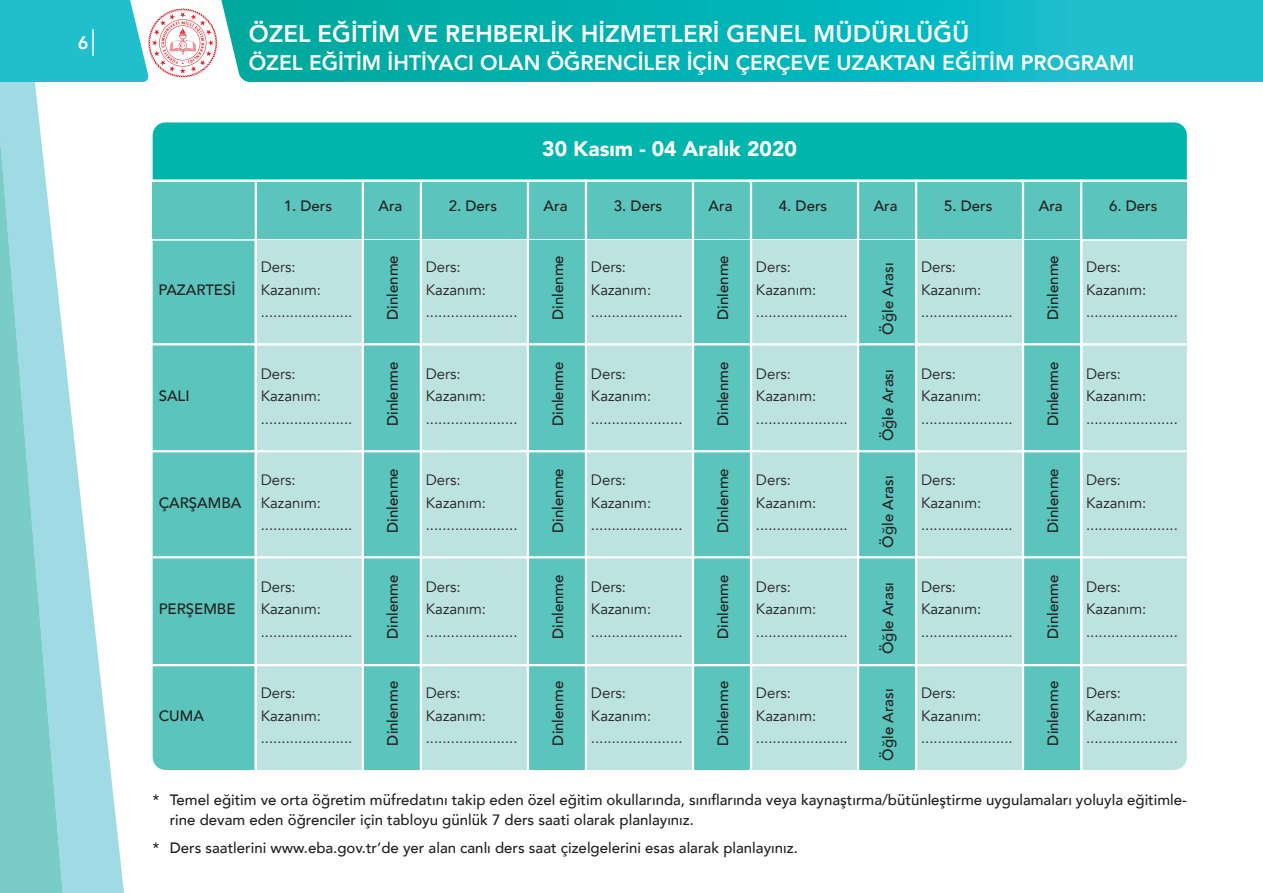
<style>
.page{position:relative;width:1263px;height:893px;background:#fff}
.page>*{position:absolute;margin:0;border:0;box-sizing:border-box;transform-origin:0 0}
.t1{font:800 24px "Avenir";color:#fff}
.t2{font:800 21px "Avenir";color:#fff}
.t3{font:900 21px "Avenir";color:#fff}
.t4{font:800 18px "Avenir";color:#fff}
.t5{font:15px/22.5px "Avenir";color:#231f20}
.t6{font:500 15px/19.5px "Avenir";color:#231f20}
</style>
<div class="page">
<svg style="left:64px;top:348px;width:60px;height:545px;fill:#a0dae4"></svg>
<svg style="left:0;top:82px;width:64px;height:811px;background:#94d5d8"></svg>
<svg style="left:217px;top:0;width:1046px;height:82px;background:#0bb5b9"></svg>
<svg style="left:0;top:0;width:217px;height:82px"></svg>
<hr style="left:92px;top:30px;width:2px;height:25px;background:#fff">
<div style="left:153px;top:122px;width:1034px;height:57px;background:#00b5ac"></div>
<div style="left:153px;top:182px;width:1034px;height:57px;background:#5ac4bd"></div>
<div style="left:364px;top:241px;width:56px;height:529px;background:#5ac4bd"></div>
<div style="left:529px;top:241px;width:56px;height:529px;background:#5ac4bd"></div>
<div style="left:694px;top:241px;width:56px;height:529px;background:#5ac4bd"></div>
<div style="left:859px;top:241px;width:56px;height:529px;background:#5ac4bd"></div>
<div style="left:1024px;top:241px;width:56px;height:529px;background:#5ac4bd"></div>
<div style="left:257px;top:241px;width:105px;height:529px;background:#bde3e1"></div>
<div style="left:422px;top:241px;width:105px;height:529px;background:#bde3e1"></div>
<div style="left:587px;top:241px;width:105px;height:529px;background:#bde3e1"></div>
<div style="left:752px;top:241px;width:105px;height:529px;background:#bde3e1"></div>
<div style="left:917px;top:241px;width:105px;height:529px;background:#bde3e1"></div>
<div style="left:1082px;top:241px;width:105px;height:529px;background:#bde3e1"></div>
<div style="left:153px;top:241px;width:102px;height:529px;background:#5ac4bd"></div>
<hr style="left:527px;top:182px;width:2px;height:588px;background:#fff">
<hr style="left:585px;top:182px;width:2px;height:588px;background:#fff">
<hr style="left:420px;top:182px;width:2px;height:588px;background:#fff">
<hr style="left:362px;top:182px;width:2px;height:588px;background:#fff">
<hr style="left:255px;top:182px;width:2px;height:588px;background:#fff">
<hr style="left:692px;top:182px;width:2px;height:588px;background:#fff">
<hr style="left:750px;top:182px;width:2px;height:588px;background:#fff">
<hr style="left:857px;top:182px;width:2px;height:588px;background:#fff">
<hr style="left:915px;top:182px;width:2px;height:588px;background:#fff">
<hr style="left:1022px;top:182px;width:2px;height:588px;background:#fff">
<hr style="left:1080px;top:182px;width:2px;height:588px;background:#fff">
<hr style="left:153px;top:664px;width:1033px;height:2px;background:#fff">
<hr style="left:153px;top:556px;width:1033px;height:2px;background:#fff">
<hr style="left:153px;top:450px;width:1033px;height:2px;background:#fff">
<hr style="left:153px;top:343px;width:1033px;height:2px;background:#fff">
<p class="t4" style="left:78px;top:29px;width:12px">6</p>
<h1 class="t1" style="left:249px;top:15px;width:722px">ÖZEL EĞİTİM VE REHBERLİK HİZMETLERİ GENEL MÜDÜRLÜĞÜ</h1>
<h2 class="t2" style="left:249px;top:46px;width:887px">ÖZEL EĞİTİM İHTİYACI OLAN ÖĞRENCİLER İÇİN ÇERÇEVE UZAKTAN EĞİTİM PROGRAMI</h2>
<h2 class="t3" style="left:542px;top:131px;width:256px">30 Kasım - 04 Aralık 2020</h2>
<p class="t6" style="left:159px;top:279px;width:78px">PAZARTESİ</p>
<p class="t6" style="left:159px;top:386px;width:32px">SALI</p>
<p class="t6" style="left:159px;top:492px;width:84px">ÇARŞAMBA</p>
<p class="t6" style="left:159px;top:599px;width:78px">PERŞEMBE</p>
<p class="t6" style="left:284px;top:195px;width:50px">1. Ders</p>
<p class="t6" style="left:378px;top:195px;width:25px">Ara</p>
<p class="t6" style="left:449px;top:195px;width:50px">2. Ders</p>
<p class="t6" style="left:543px;top:195px;width:25px">Ara</p>
<p class="t6" style="left:614px;top:195px;width:50px">3. Ders</p>
<p class="t6" style="left:709px;top:195px;width:25px">Ara</p>
<p class="t6" style="left:779px;top:195px;width:50px">4. Ders</p>
<p class="t6" style="left:874px;top:195px;width:25px">Ara</p>
<p class="t6" style="left:944px;top:195px;width:50px">5. Ders</p>
<p class="t6" style="left:1039px;top:195px;width:25px">Ara</p>
<p class="t6" style="left:1109px;top:195px;width:50px">6. Ders</p>
<p class="t5" style="left:261px;top:256px;width:93px">Ders:<br>Kazanım: ......................</p>
<p class="t6" style="left:382px;top:320px;width:66px;rotate:-90deg">Dinlenme</p>
<p class="t5" style="left:426px;top:256px;width:93px">Ders:<br>Kazanım: ......................</p>
<p class="t6" style="left:547px;top:320px;width:66px;rotate:-90deg">Dinlenme</p>
<p class="t5" style="left:591px;top:256px;width:93px">Ders:<br>Kazanım: ......................</p>
<p class="t6" style="left:712px;top:320px;width:66px;rotate:-90deg">Dinlenme</p>
<p class="t5" style="left:756px;top:256px;width:93px">Ders:<br>Kazanım: ......................</p>
<p class="t6" style="left:877px;top:335px;width:73px;rotate:-90deg">Öğle Arası</p>
<p class="t5" style="left:921px;top:256px;width:93px">Ders:<br>Kazanım: ......................</p>
<p class="t6" style="left:1042px;top:320px;width:66px;rotate:-90deg">Dinlenme</p>
<p class="t5" style="left:1086px;top:256px;width:93px">Ders:<br>Kazanım: ......................</p>
<p class="t5" style="left:261px;top:363px;width:93px">Ders:<br>Kazanım: ......................</p>
<p class="t6" style="left:382px;top:426px;width:66px;rotate:-90deg">Dinlenme</p>
<p class="t5" style="left:426px;top:363px;width:93px">Ders:<br>Kazanım: ......................</p>
<p class="t6" style="left:547px;top:426px;width:66px;rotate:-90deg">Dinlenme</p>
<p class="t5" style="left:591px;top:363px;width:93px">Ders:<br>Kazanım: ......................</p>
<p class="t6" style="left:712px;top:426px;width:66px;rotate:-90deg">Dinlenme</p>
<p class="t5" style="left:756px;top:363px;width:93px">Ders:<br>Kazanım: ......................</p>
<p class="t6" style="left:877px;top:441px;width:73px;rotate:-90deg">Öğle Arası</p>
<p class="t5" style="left:921px;top:363px;width:93px">Ders:<br>Kazanım: ......................</p>
<p class="t6" style="left:1042px;top:426px;width:66px;rotate:-90deg">Dinlenme</p>
<p class="t5" style="left:1086px;top:363px;width:93px">Ders:<br>Kazanım: ......................</p>
<p class="t5" style="left:261px;top:469px;width:93px">Ders:<br>Kazanım: ......................</p>
<p class="t6" style="left:382px;top:533px;width:66px;rotate:-90deg">Dinlenme</p>
<p class="t5" style="left:426px;top:469px;width:93px">Ders:<br>Kazanım: ......................</p>
<p class="t6" style="left:547px;top:533px;width:66px;rotate:-90deg">Dinlenme</p>
<p class="t5" style="left:591px;top:469px;width:93px">Ders:<br>Kazanım: ......................</p>
<p class="t6" style="left:712px;top:533px;width:66px;rotate:-90deg">Dinlenme</p>
<p class="t5" style="left:756px;top:469px;width:93px">Ders:<br>Kazanım: ......................</p>
<p class="t6" style="left:877px;top:548px;width:73px;rotate:-90deg">Öğle Arası</p>
<p class="t5" style="left:921px;top:469px;width:93px">Ders:<br>Kazanım: ......................</p>
<p class="t6" style="left:1042px;top:533px;width:66px;rotate:-90deg">Dinlenme</p>
<p class="t5" style="left:1086px;top:469px;width:93px">Ders:<br>Kazanım: ......................</p>
<p class="t5" style="left:261px;top:576px;width:93px">Ders:<br>Kazanım: ......................</p>
<p class="t6" style="left:382px;top:639px;width:66px;rotate:-90deg">Dinlenme</p>
<p class="t5" style="left:426px;top:576px;width:93px">Ders:<br>Kazanım: ......................</p>
<p class="t6" style="left:547px;top:639px;width:66px;rotate:-90deg">Dinlenme</p>
<p class="t5" style="left:591px;top:576px;width:93px">Ders:<br>Kazanım: ......................</p>
<p class="t6" style="left:712px;top:639px;width:66px;rotate:-90deg">Dinlenme</p>
<p class="t5" style="left:756px;top:576px;width:93px">Ders:<br>Kazanım: ......................</p>
<p class="t6" style="left:877px;top:654px;width:73px;rotate:-90deg">Öğle Arası</p>
<p class="t5" style="left:921px;top:576px;width:93px">Ders:<br>Kazanım: ......................</p>
<p class="t6" style="left:1042px;top:639px;width:66px;rotate:-90deg">Dinlenme</p>
<p class="t5" style="left:1086px;top:576px;width:93px">Ders:<br>Kazanım: ......................</p>
<p class="t5" style="left:261px;top:682px;width:93px">Ders:<br>Kazanım: ......................</p>
<p class="t6" style="left:382px;top:745px;width:66px;rotate:-90deg">Dinlenme</p>
<p class="t5" style="left:426px;top:682px;width:93px">Ders:<br>Kazanım: ......................</p>
<p class="t6" style="left:547px;top:745px;width:66px;rotate:-90deg">Dinlenme</p>
<p class="t5" style="left:591px;top:682px;width:93px">Ders:<br>Kazanım: ......................</p>
<p class="t6" style="left:712px;top:745px;width:66px;rotate:-90deg">Dinlenme</p>
<p class="t5" style="left:756px;top:682px;width:93px">Ders:<br>Kazanım: ......................</p>
<p class="t6" style="left:877px;top:760px;width:73px;rotate:-90deg">Öğle Arası</p>
<p class="t5" style="left:921px;top:682px;width:93px">Ders:<br>Kazanım: ......................</p>
<p class="t6" style="left:1042px;top:745px;width:66px;rotate:-90deg">Dinlenme</p>
<p class="t5" style="left:1086px;top:682px;width:93px">Ders:<br>Kazanım: ......................</p>
<p class="t6" style="left:170px;top:789px;width:1019px;text-indent:-17px">* Temel eğitim ve orta öğretim müfredatını takip eden özel eğitim okullarında, sınıflarında veya kaynaştırma/bütünleştirme uygulamaları yoluyla eğitimle&shy;rine devam eden öğrenciler için tabloyu günlük 7 ders saati olarak planlayınız.</p>
<p class="t6" style="left:153px;top:837px;width:647px">* Ders saatlerini www.eba.gov.tr’de yer alan canlı ders saat çizelgelerini esas alarak planlayınız.</p>
<p class="t6" style="left:159px;top:705px;width:47px">CUMA</p>
</div>
